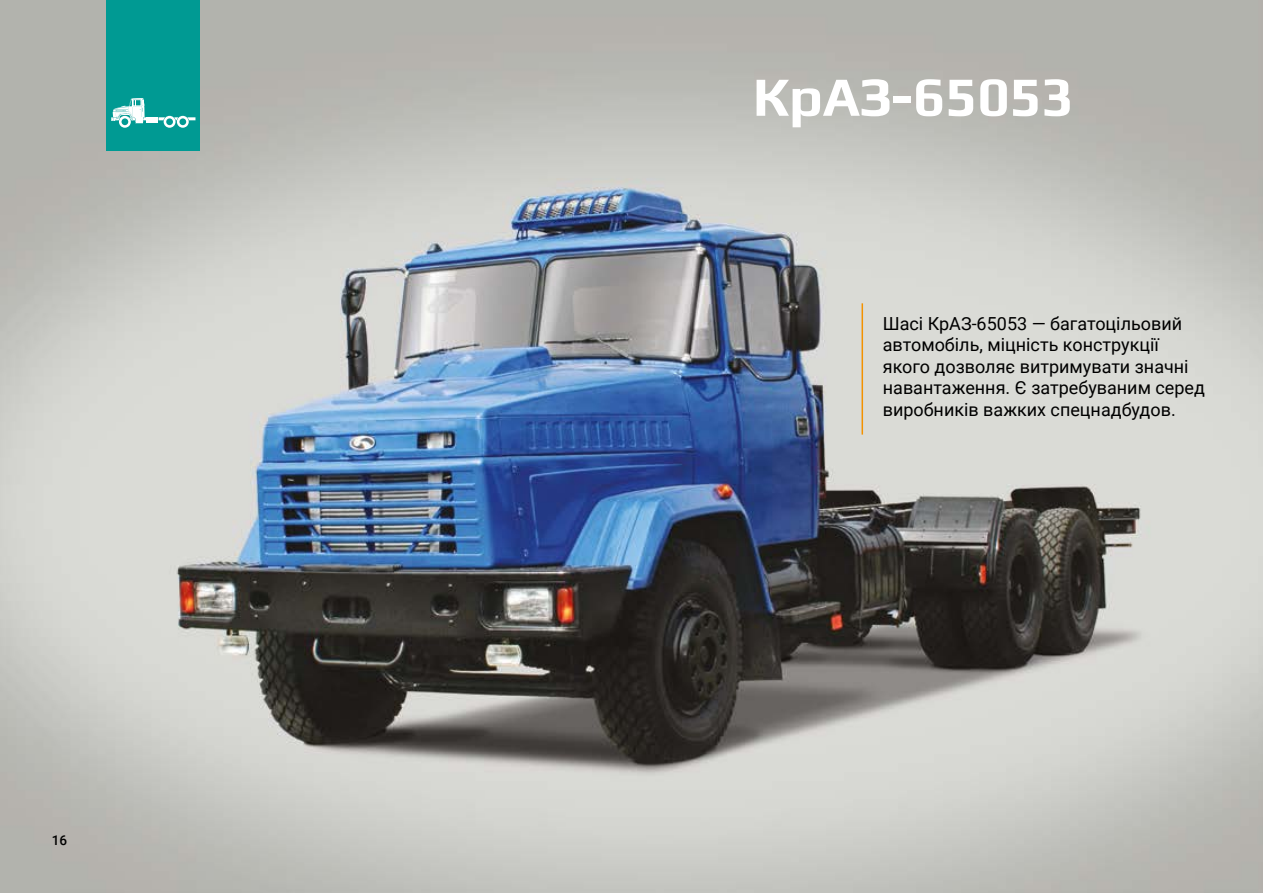
<style>
.page{position:relative;width:1263px;height:893px;background:#fff}
.page>*{position:absolute;margin:0;border:0;box-sizing:border-box;transform-origin:0 0}
.t1{font:700 55.5px "Play";color:#fff}
.t2{font:18px/21.6px "Roboto";color:#000}
.t3{font:500 13.5px "Roboto";color:#000}
</style>
<div class="page">
<img style="left:0;top:0;width:1263px;height:893px">
<div style="left:106px;top:0;width:94px;height:151px;background:#009a93"></div>
<svg style="left:111px;top:98px;width:35px;height:30px"></svg>
<svg style="left:159px;top:116px;width:36px;height:12px"></svg>
<div style="left:146px;top:117px;width:12px;height:6px;background:#fff"></div>
<hr style="left:861px;top:303px;width:2px;height:132px;background:#f39200">
<p class="t3" style="left:52px;top:831px;width:17px">16</p>
<h1 class="t1" style="left:753px;top:57px;width:323px">КрАЗ-65053</h1>
<p class="t2" style="left:883px;top:312px;width:324px">Шасі КрАЗ-65053 — багатоцільовий автомобіль, міцність конструкції якого дозволяє витримувати значні навантаження. Є затребуваним серед виробників важких спецнадбудов.</p>
</div>
